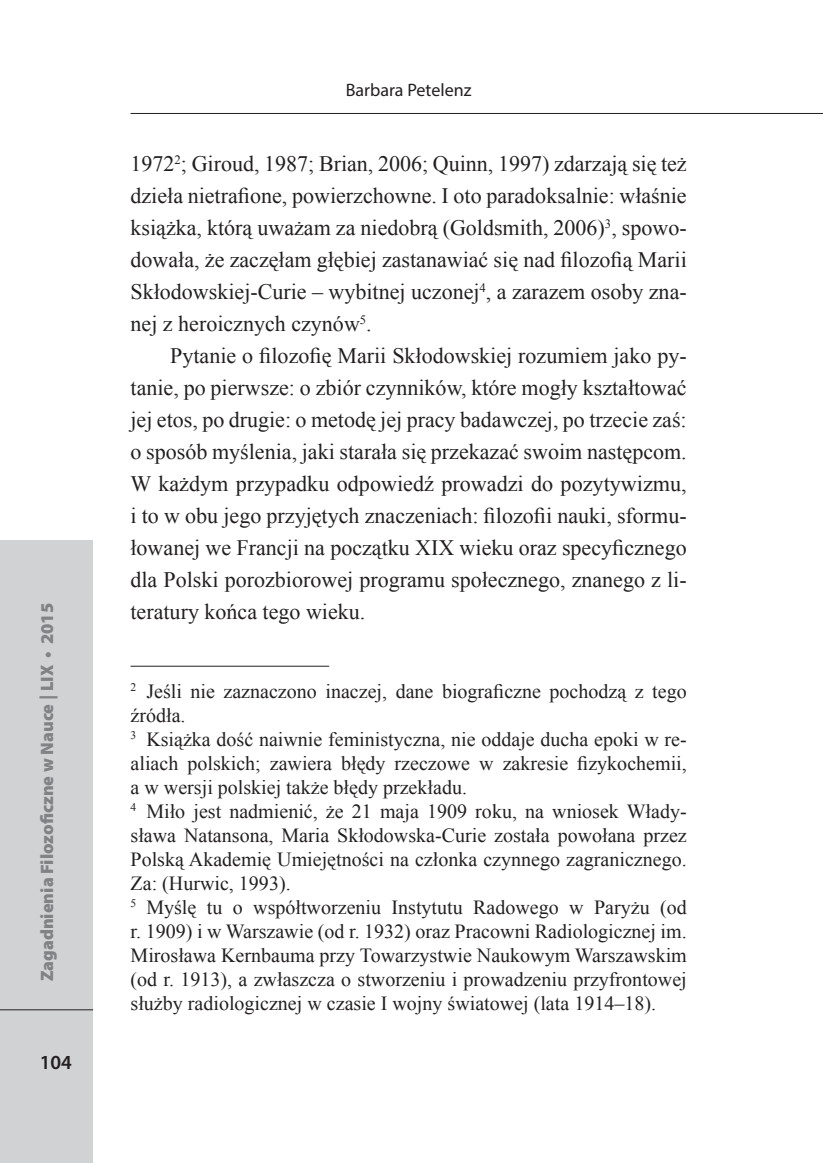
<style>
.page{position:relative;width:823px;height:1163px;background:#fff}
.page>*{position:absolute;margin:0;border:0;box-sizing:border-box;transform-origin:0 0}
.t1{font:22px/32px "Times New Roman";color:#231f20;text-align:justify}
.t2{font:20px/24px "Times New Roman";color:#231f20}
.t3{font:600 20px "Myriad Pro";color:#231f20}
.t4{font:900 18px "Myriad Pro";color:#808285}
.t5{font:18px "Myriad Pro";color:#231f20}
</style>
<div class="page">
<div style="left:0;top:540px;width:93px;height:622px;background:#d1d2d4"></div>
<hr style="left:130px;top:113px;width:692px;height:1px;background:#231f20">
<hr style="left:0;top:1009px;width:93px;height:1px;background:#231f20">
<hr style="left:130px;top:665px;width:199px;height:1px;background:#231f20">
<p class="t4" style="left:35px;top:981px;width:380px;rotate:-90deg">Zagadnienia Filozoficzne w Nauce | LIX • 2015</p>
<p class="t3" style="left:40px;top:1049px;width:34px">104</p>
<p class="t5" style="left:345px;top:79px;width:127px">Barbara Petelenz</p>
<p class="t1" style="left:130px;top:147px;width:557px">1972<sup>2</sup>; Giroud, 1987; Brian, 2006; Quinn, 1997) zdarzają się też dzieła nietrafione, powierzchowne. I oto paradoksalnie: właśnie książka, którą uważam za niedobrą (Goldsmith, 2006)<sup>3</sup>, spowo&shy;dowała, że zaczęłam głębiej zastanawiać się nad filozofią Marii Skłodowskiej-Curie – wybitnej uczonej<sup>4</sup>, a zarazem osoby zna&shy;nej z heroicznych czynów<sup>5</sup>.</p>
<p class="t1" style="left:130px;top:339px;width:557px;text-indent:40px">Pytanie o filozofię Marii Skłodowskiej rozumiem jako py&shy;tanie, po pierwsze: o zbiór czynników, które mogły kształtować jej etos, po drugie: o metodę jej pracy badawczej, po trzecie zaś: o sposób myślenia, jaki starała się przekazać swoim następcom.<br>W każdym przypadku odpowiedź prowadzi do pozytywizmu, i to w obu jego przyjętych znaczeniach: filozofii nauki, sformu&shy;łowanej we Francji na początku XIX wieku oraz specyficznego dla Polski porozbiorowej programu społecznego, znanego z li&shy;teratury końca tego wieku.</p>
<p class="t2" style="left:130px;top:678px;width:557px"><sup>2</sup> Jeśli nie zaznaczono inaczej, dane biograficzne pochodzą z tego źródła.<br><sup>3</sup> Książka dość naiwnie feministyczna, nie oddaje ducha epoki w re&shy;aliach polskich; zawiera błędy rzeczowe w zakresie fizykochemii, a w wersji polskiej także błędy przekładu.<br><sup>4</sup> Miło jest nadmienić, że 21 maja 1909 roku, na wniosek Włady&shy;sława Natansona, Maria Skłodowska-Curie została powołana przez Polską Akademię Umiejętności na członka czynnego zagranicznego.<br>Za: (Hurwic, 1993).<br><sup>5</sup> Myślę tu o współtworzeniu Instytutu Radowego w Paryżu (od r. 1909) i w Warszawie (od r. 1932) oraz Pracowni Radiologicznej im.<br>Mirosława Kernbauma przy Towarzystwie Naukowym Warszawskim (od r. 1913), a zwłaszcza o stworzeniu i prowadzeniu przyfrontowej służby radiologicznej w czasie I wojny światowej (lata 1914–18).</p>
</div>
